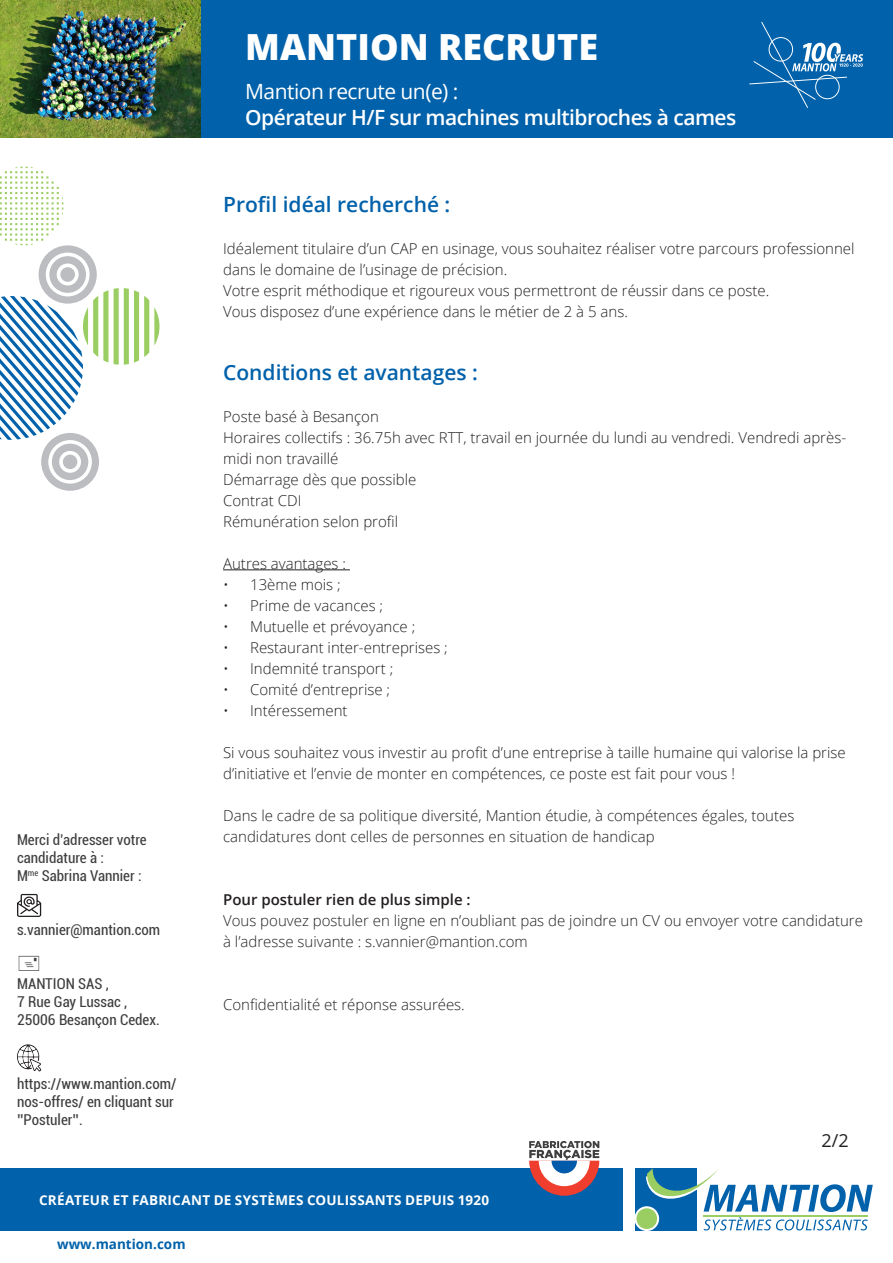
<style>
.page{position:relative;width:893px;height:1263px;background:#fff}
.page>*{position:absolute;margin:0;border:0;box-sizing:border-box;transform-origin:0 0}
.t1{font:800 36px "Open Sans";color:#fff}
.t2{font:600 21px "Open Sans";color:#0161aa}
.t3{font:600 21px "Open Sans";letter-spacing:-.025em;color:#fff}
.t4{font:21px "Open Sans";letter-spacing:-.025em;color:#fff}
.t5{font:18px "Open Sans";color:#231f20}
.t6{font:300 15px/21px "Open Sans";color:#231f20}
.t7{font:condensed 15px/18px "Roboto";color:#3e3e3f}
.t8{font:600 15px "Open Sans";color:#231f20}
.t9{font:700 13.5px "Open Sans";letter-spacing:.02em;color:#fff}
.t10{font:700 13.5px "Open Sans";color:#0161aa}
.s1{font-family:"Open Sans";font-weight:600;font-stretch:normal}
</style>
<div class="page">
<div style="left:189px;top:0;width:704px;height:137px;background:#0161aa"></div>
<div style="left:0;top:1168px;width:623px;height:63px;background:#0161aa"></div>
<svg style="left:529px;top:1141px;width:70px;height:55px"></svg>
<svg style="left:635px;top:1168px;width:238px;height:63px"></svg>
<svg style="left:749px;top:22px;width:114px;height:86px"></svg>
<svg style="left:0;top:167px;width:159px;height:324px"></svg>
<hr style="left:223px;top:569px;width:127px;height:1px;background:#231f20">
<img style="left:0;top:0;width:201px;height:137px">
<svg style="left:17px;top:894px;width:24px;height:23px"></svg>
<svg style="left:17px;top:1044px;width:24px;height:27px"></svg>
<p class="t1" style="left:245px;top:19px;width:354px">MANTION RECRUTE</p>
<p class="t4" style="left:245px;top:77px;width:215px">Mantion recrute un(e) :</p>
<p class="t3" style="left:245px;top:103px;width:493px">Opérateur H/F sur machines multibroches à cames</p>
<p class="t7" style="left:17px;top:830px;width:131px">Merci d’adresser votre candidature à :</p>
<p class="t7" style="left:17px;top:866px;width:126px">M<sup>me</sup> Sabrina Vannier :</p>
<p class="t7" style="left:17px;top:920px;width:145px">s.vannier@mantion.com</p>
<p class="t7" style="left:17px;top:974px;width:93px">MANTION SAS ,</p>
<p class="t7" style="left:17px;top:992px;width:112px">7 Rue Gay Lussac ,</p>
<p class="t7" style="left:17px;top:1010px;width:144px">25006 Besançon Cedex.</p>
<p class="t7" style="left:17px;top:1075px;width:161px">https://www.mantion.com/</p>
<p class="t7" style="left:17px;top:1093px;width:158px">nos-offres/ en cliquant sur</p>
<p class="t7" style="left:17px;top:1111px;width:67px"><span class="s1">"</span>Postuler<span class="s1">"</span>.</p>
<p class="t2" style="left:223px;top:190px;width:229px">Profil idéal recherché :</p>
<p class="t6" style="left:223px;top:237px;width:633px">Idéalement titulaire d’un CAP en usinage, vous souhaitez réaliser votre parcours professionnel dans le domaine de l’usinage de précision.</p>
<p class="t6" style="left:223px;top:279px;width:548px">Votre esprit méthodique et rigoureux vous permettront de réussir dans ce poste.</p>
<p class="t6" style="left:223px;top:300px;width:406px">Vous disposez d’une expérience dans le métier de 2 à 5 ans.</p>
<p class="t2" style="left:223px;top:358px;width:256px">Conditions et avantages :</p>
<p class="t6" style="left:223px;top:405px;width:157px">Poste basé à Besançon</p>
<p class="t6" style="left:223px;top:426px;width:625px">Horaires collectifs : 36.75h avec RTT, travail en journée du lundi au vendredi. Vendredi après&shy;midi non travaillé</p>
<p class="t6" style="left:223px;top:468px;width:195px">Démarrage dès que possible</p>
<p class="t6" style="left:223px;top:489px;width:80px">Contrat CDI</p>
<p class="t6" style="left:223px;top:510px;width:177px">Rémunération selon profil</p>
<p class="t6" style="left:223px;top:552px;width:124px">Autres avantages :</p>
<p class="t6" style="left:223px;top:573px;width:119px">• 13ème mois ;</p>
<p class="t6" style="left:223px;top:594px;width:162px">• Prime de vacances ;</p>
<p class="t6" style="left:223px;top:615px;width:194px">• Mutuelle et prévoyance ;</p>
<p class="t6" style="left:223px;top:636px;width:226px">• Restaurant inter-entreprises ;</p>
<p class="t6" style="left:223px;top:657px;width:172px">• Indemnité transport ;</p>
<p class="t6" style="left:223px;top:678px;width:169px">• Comité d’entreprise ;</p>
<p class="t6" style="left:223px;top:699px;width:126px">• Intéressement</p>
<p class="t6" style="left:223px;top:741px;width:624px">Si vous souhaitez vous investir au profit d’une entreprise à taille humaine qui valorise la prise d’initiative et l’envie de monter en compétences, ce poste est fait pour vous !</p>
<p class="t6" style="left:223px;top:804px;width:573px">Dans le cadre de sa politique diversité, Mantion étudie, à compétences égales, toutes candidatures dont celles de personnes en situation de handicap</p>
<p class="t8" style="left:223px;top:889px;width:249px">Pour postuler rien de plus simple :</p>
<p class="t6" style="left:223px;top:909px;width:641px">Vous pouvez postuler en ligne en n’oubliant pas de joindre un CV ou envoyer votre candidature à l’adresse suivante : s.vannier@mantion.com</p>
<p class="t6" style="left:223px;top:993px;width:243px">Confidentialité et réponse assurées.</p>
<p class="t5" style="left:821px;top:1128px;width:29px">2/2</p>
<p class="t9" style="left:39px;top:1190px;width:452px">CRÉATEUR ET FABRICANT DE SYSTÈMES COULISSANTS DEPUIS 1920</p>
<p class="t10" style="left:57px;top:1234px;width:130px">www.mantion.com</p>
</div>
